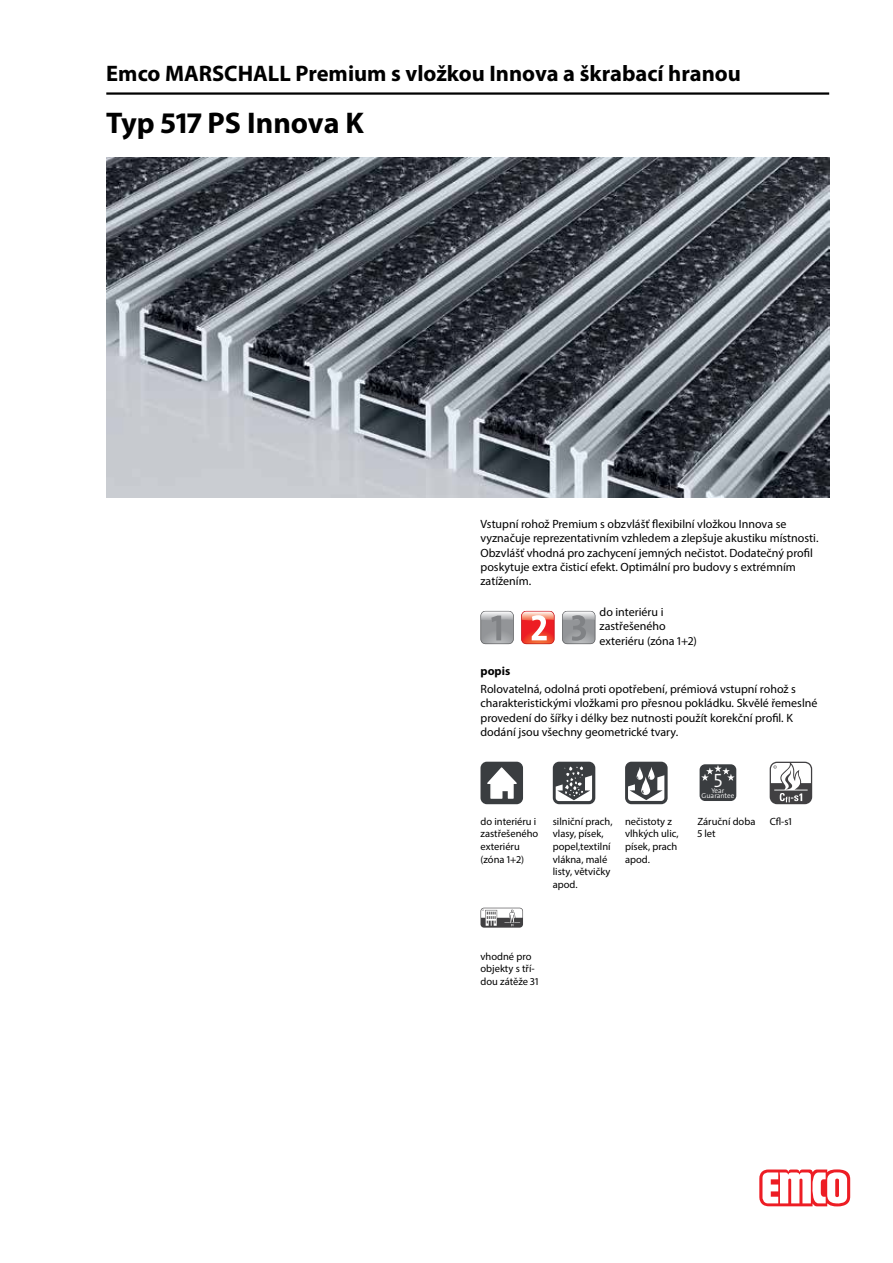
<style>
.page{position:relative;width:893px;height:1263px;background:#fff}
.page>*{position:absolute;margin:0;border:0;box-sizing:border-box;transform-origin:0 0}
.t1{font:700 30px "Myriad Pro";color:#000}
.t2{font:700 22.5px "Myriad Pro";color:#000}
.t3{font:300 19.5px "The Sans Os F";color:#fff}
.t4{font:12px/14.4px "Myriad Pro";color:#000}
.t5{font:700 12px "Myriad Pro";color:#000}
.t6{font:10.5px/12.6px "Myriad Pro";color:#000}
.t7{font:300 7.05px/5.2px "The Sans Os F";color:#fff;text-align:center}
</style>
<div class="page">
<img style="left:106px;top:157px;width:723px;height:340px">
<hr style="left:106px;top:92px;width:723px;height:3px;background:#000">
<svg style="left:759px;top:1169px;width:91px;height:37px"></svg>
<svg style="left:521px;top:611px;width:33px;height:33px"></svg>
<svg style="left:562px;top:611px;width:33px;height:33px"></svg>
<svg style="left:480px;top:611px;width:34px;height:33px"></svg>
<div style="left:480px;top:762px;width:43px;height:42px;background:#3a3d40;border-radius:6px"></div>
<svg style="left:487px;top:767px;width:30px;height:32px"></svg>
<div style="left:553px;top:762px;width:42px;height:42px;background:#3a3d40;border-radius:6px"></div>
<svg style="left:556px;top:766px;width:36px;height:35px"></svg>
<div style="left:625px;top:762px;width:43px;height:42px;background:#3a3d40;border-radius:6px"></div>
<svg style="left:628px;top:767px;width:36px;height:34px"></svg>
<div style="left:700px;top:764px;width:36px;height:37px;background:#3a3d40;border-radius:5px"></div>
<svg style="left:701px;top:765px;width:34px;height:16px"></svg>
<svg style="left:770px;top:762px;width:42px;height:42px"></svg>
<svg style="left:480px;top:908px;width:43px;height:20px"></svg>
<h2 class="t2" style="left:106px;top:59px;width:636px">Emco MARSCHALL Premium s vložkou Innova a škrabací hranou</h2>
<h1 class="t1" style="left:106px;top:103px;width:259px">Typ 517 PS Innova K</h1>
<p class="t4" style="left:480px;top:516px;width:339px">Vstupní rohož Premium s obzvlášť flexibilní vložkou Innova se vyznačuje reprezentativním vzhledem a zlepšuje akustiku místnosti.<br>Obzvlášť vhodná pro zachycení jemných nečistot. Dodatečný profil poskytuje extra čisticí efekt. Optimální pro budovy s extrémním zatížením.</p>
<p class="t4" style="left:600px;top:605px;width:99px">do interiéru i zastřešeného exteriéru (zóna 1+2)</p>
<p class="t5" style="left:480px;top:663px;width:31px">popis</p>
<p class="t4" style="left:480px;top:681px;width:338px">Rolovatelná, odolná proti opotřebení, prémiová vstupní rohož s charakteristickými vložkami pro přesnou pokládku. Skvělé řemeslné provedení do šířky i délky bez nutnosti použít korekční profil. K dodání jsou všechny geometrické tvary.</p>
<p class="t6" style="left:480px;top:815px;width:59px">do interiéru i zastřešeného exteriéru (zóna 1+2)</p>
<p class="t6" style="left:553px;top:815px;width:61px">silniční prach, vlasy, písek, popel,textilní vlákna, malé listy, větvičky apod.</p>
<p class="t6" style="left:625px;top:815px;width:55px">nečistoty z vlhkých ulic, písek, prach apod.</p>
<h3 class="t3" style="left:713px;top:768px;width:10px">5</h3>
<p class="t7" style="left:702px;top:788px;width:34px">Year<br>Guarantee</p>
<p class="t6" style="left:697px;top:815px;width:60px">Záruční doba<br>5 let</p>
<p class="t6" style="left:770px;top:815px;width:24px">Cfl-s1</p>
<p class="t6" style="left:480px;top:949px;width:59px">vhodné pro objekty s tří&shy;dou zátěže 31</p>
</div>
